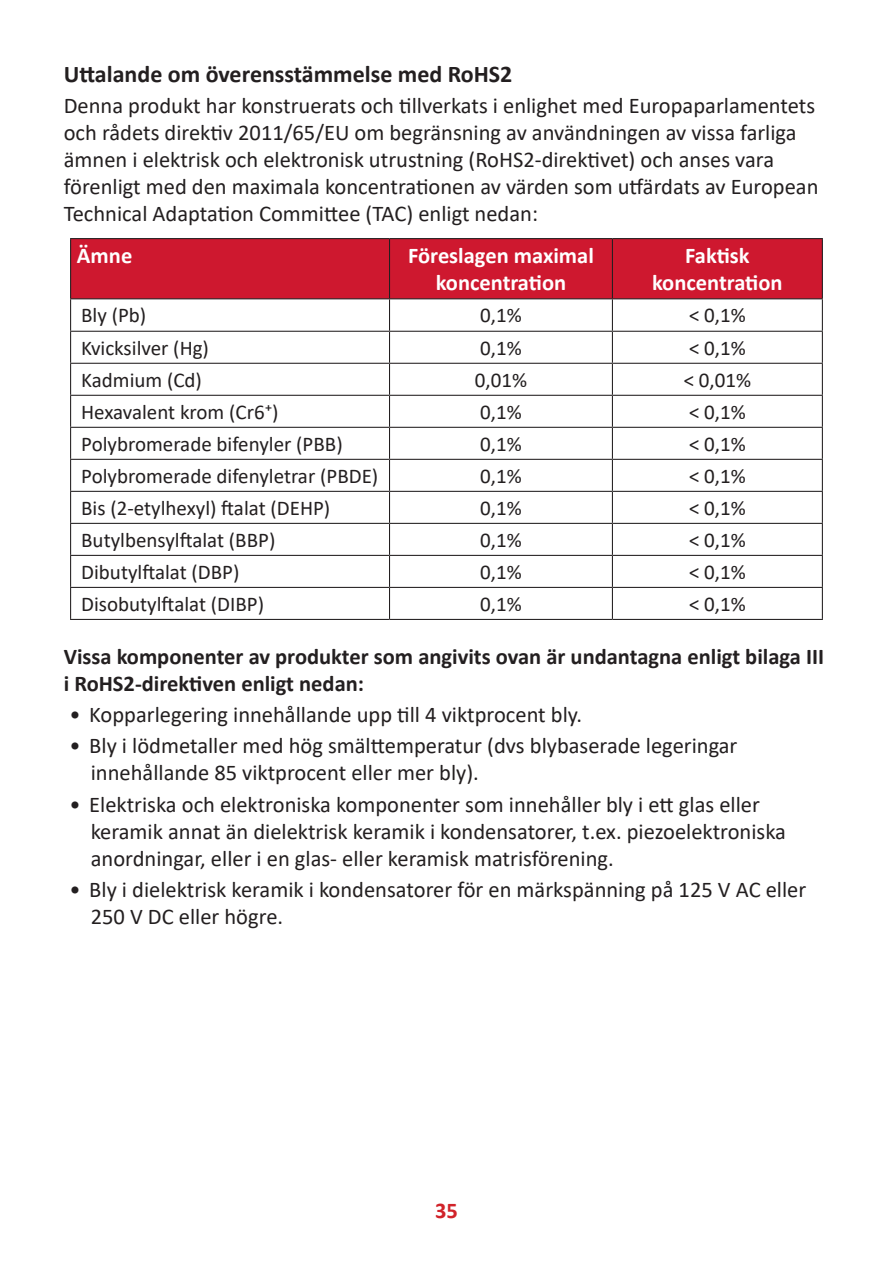
<style>
.page{position:relative;width:893px;height:1263px;background:#fff}
.page>*{position:absolute;margin:0;border:0;box-sizing:border-box;transform-origin:0 0}
.t1{font:700 24px "Calibri";color:#231f20}
.t2{font:22.5px/27px "Calibri";color:#231f20}
.t3{font:700 22.5px/27px "Calibri";color:#231f20}
.t4{font:700 22.5px/27px "Calibri";color:#fff;text-align:center}
.t5{font:700 22.5px "Calibri";color:#d1232a}
.t6{font:21px "Calibri";color:#231f20}
</style>
<div class="page">
<div style="left:71px;top:239px;width:751px;height:59px;background:#ce182f"></div>
<hr style="left:70px;top:238px;width:319px;height:1px;background:#231f20">
<hr style="left:70px;top:239px;width:1px;height:59px;background:#231f20">
<hr style="left:389px;top:238px;width:223px;height:1px;background:#231f20">
<hr style="left:389px;top:239px;width:1px;height:59px;background:#231f20">
<hr style="left:612px;top:238px;width:211px;height:1px;background:#231f20">
<hr style="left:612px;top:239px;width:1px;height:59px;background:#231f20">
<hr style="left:822px;top:239px;width:1px;height:59px;background:#231f20">
<hr style="left:70px;top:298px;width:319px;height:1px;background:#231f20">
<hr style="left:70px;top:299px;width:1px;height:32px;background:#231f20">
<hr style="left:389px;top:298px;width:223px;height:1px;background:#231f20">
<hr style="left:389px;top:299px;width:1px;height:32px;background:#231f20">
<hr style="left:612px;top:298px;width:211px;height:1px;background:#231f20">
<hr style="left:612px;top:299px;width:1px;height:32px;background:#231f20">
<hr style="left:822px;top:299px;width:1px;height:32px;background:#231f20">
<hr style="left:70px;top:331px;width:319px;height:1px;background:#231f20">
<hr style="left:70px;top:332px;width:1px;height:31px;background:#231f20">
<hr style="left:389px;top:331px;width:223px;height:1px;background:#231f20">
<hr style="left:389px;top:332px;width:1px;height:31px;background:#231f20">
<hr style="left:612px;top:331px;width:211px;height:1px;background:#231f20">
<hr style="left:612px;top:332px;width:1px;height:31px;background:#231f20">
<hr style="left:822px;top:332px;width:1px;height:31px;background:#231f20">
<hr style="left:70px;top:363px;width:319px;height:1px;background:#231f20">
<hr style="left:70px;top:364px;width:1px;height:31px;background:#231f20">
<hr style="left:389px;top:363px;width:223px;height:1px;background:#231f20">
<hr style="left:389px;top:364px;width:1px;height:31px;background:#231f20">
<hr style="left:612px;top:363px;width:211px;height:1px;background:#231f20">
<hr style="left:612px;top:364px;width:1px;height:31px;background:#231f20">
<hr style="left:822px;top:364px;width:1px;height:31px;background:#231f20">
<hr style="left:70px;top:395px;width:319px;height:1px;background:#231f20">
<hr style="left:70px;top:396px;width:1px;height:31px;background:#231f20">
<hr style="left:389px;top:395px;width:223px;height:1px;background:#231f20">
<hr style="left:389px;top:396px;width:1px;height:31px;background:#231f20">
<hr style="left:612px;top:395px;width:211px;height:1px;background:#231f20">
<hr style="left:612px;top:396px;width:1px;height:31px;background:#231f20">
<hr style="left:822px;top:396px;width:1px;height:31px;background:#231f20">
<hr style="left:70px;top:427px;width:319px;height:1px;background:#231f20">
<hr style="left:70px;top:428px;width:1px;height:31px;background:#231f20">
<hr style="left:389px;top:427px;width:223px;height:1px;background:#231f20">
<hr style="left:389px;top:428px;width:1px;height:31px;background:#231f20">
<hr style="left:612px;top:427px;width:211px;height:1px;background:#231f20">
<hr style="left:612px;top:428px;width:1px;height:31px;background:#231f20">
<hr style="left:822px;top:428px;width:1px;height:31px;background:#231f20">
<hr style="left:70px;top:459px;width:319px;height:1px;background:#231f20">
<hr style="left:70px;top:460px;width:1px;height:31px;background:#231f20">
<hr style="left:389px;top:459px;width:223px;height:1px;background:#231f20">
<hr style="left:389px;top:460px;width:1px;height:31px;background:#231f20">
<hr style="left:612px;top:459px;width:211px;height:1px;background:#231f20">
<hr style="left:612px;top:460px;width:1px;height:31px;background:#231f20">
<hr style="left:822px;top:460px;width:1px;height:31px;background:#231f20">
<hr style="left:70px;top:491px;width:319px;height:1px;background:#231f20">
<hr style="left:70px;top:492px;width:1px;height:31px;background:#231f20">
<hr style="left:389px;top:491px;width:223px;height:1px;background:#231f20">
<hr style="left:389px;top:492px;width:1px;height:31px;background:#231f20">
<hr style="left:612px;top:491px;width:211px;height:1px;background:#231f20">
<hr style="left:612px;top:492px;width:1px;height:31px;background:#231f20">
<hr style="left:822px;top:492px;width:1px;height:31px;background:#231f20">
<hr style="left:70px;top:523px;width:319px;height:1px;background:#231f20">
<hr style="left:70px;top:524px;width:1px;height:31px;background:#231f20">
<hr style="left:389px;top:523px;width:223px;height:1px;background:#231f20">
<hr style="left:389px;top:524px;width:1px;height:31px;background:#231f20">
<hr style="left:612px;top:523px;width:211px;height:1px;background:#231f20">
<hr style="left:612px;top:524px;width:1px;height:31px;background:#231f20">
<hr style="left:822px;top:524px;width:1px;height:31px;background:#231f20">
<hr style="left:70px;top:555px;width:319px;height:1px;background:#231f20">
<hr style="left:70px;top:556px;width:1px;height:31px;background:#231f20">
<hr style="left:389px;top:555px;width:223px;height:1px;background:#231f20">
<hr style="left:389px;top:556px;width:1px;height:31px;background:#231f20">
<hr style="left:612px;top:555px;width:211px;height:1px;background:#231f20">
<hr style="left:612px;top:556px;width:1px;height:31px;background:#231f20">
<hr style="left:822px;top:556px;width:1px;height:31px;background:#231f20">
<hr style="left:70px;top:587px;width:319px;height:1px;background:#231f20">
<hr style="left:70px;top:588px;width:1px;height:31px;background:#231f20">
<hr style="left:389px;top:587px;width:223px;height:1px;background:#231f20">
<hr style="left:389px;top:588px;width:1px;height:31px;background:#231f20">
<hr style="left:612px;top:587px;width:211px;height:1px;background:#231f20">
<hr style="left:612px;top:588px;width:1px;height:31px;background:#231f20">
<hr style="left:822px;top:588px;width:1px;height:31px;background:#231f20">
<hr style="left:70px;top:619px;width:319px;height:1px;background:#231f20">
<hr style="left:389px;top:619px;width:223px;height:1px;background:#231f20">
<hr style="left:612px;top:619px;width:211px;height:1px;background:#231f20">
<p class="t1" style="left:64px;top:57px;width:450px">Uttalande om överensstämmelse med RoHS2</p>
<p class="t2" style="left:64px;top:91px;width:756px">Denna produkt har konstruerats och tillverkats i enlighet med Europaparlamentets och rådets direktiv 2011/65/EU om begränsning av användningen av vissa farliga ämnen i elektrisk och elektronisk utrustning (RoHS2-direktivet) och anses vara förenligt med den maximala koncentrationen av värden som utfärdats av European Technical Adaptation Committee (TAC) enligt nedan:</p>
<p class="t4" style="left:77px;top:242px;width:57px">Ämne</p>
<p class="t4" style="left:408px;top:242px;width:187px">Föreslagen maximal koncentration</p>
<p class="t4" style="left:652px;top:242px;width:132px">Faktisk koncentration</p>
<p class="t6" style="left:81px;top:301px;width:67px">Bly (Pb)</p>
<p class="t6" style="left:480px;top:301px;width:43px">0,1%</p>
<p class="t6" style="left:689px;top:301px;width:58px">&lt; 0,1%</p>
<p class="t6" style="left:81px;top:333px;width:129px">Kvicksilver (Hg)</p>
<p class="t6" style="left:480px;top:333px;width:43px">0,1%</p>
<p class="t6" style="left:689px;top:333px;width:58px">&lt; 0,1%</p>
<p class="t6" style="left:81px;top:365px;width:122px">Kadmium (Cd)</p>
<p class="t6" style="left:475px;top:365px;width:54px">0,01%</p>
<p class="t6" style="left:684px;top:365px;width:69px">&lt; 0,01%</p>
<p class="t6" style="left:81px;top:397px;width:199px">Hexavalent krom (Cr6⁺)</p>
<p class="t6" style="left:480px;top:397px;width:43px">0,1%</p>
<p class="t6" style="left:689px;top:397px;width:58px">&lt; 0,1%</p>
<p class="t6" style="left:81px;top:429px;width:263px">Polybromerade bifenyler (PBB)</p>
<p class="t6" style="left:480px;top:429px;width:43px">0,1%</p>
<p class="t6" style="left:689px;top:429px;width:58px">&lt; 0,1%</p>
<p class="t6" style="left:81px;top:461px;width:299px">Polybromerade difenyletrar (PBDE)</p>
<p class="t6" style="left:480px;top:461px;width:43px">0,1%</p>
<p class="t6" style="left:689px;top:461px;width:58px">&lt; 0,1%</p>
<p class="t6" style="left:81px;top:493px;width:251px">Bis (2-etylhexyl) ftalat (DEHP)</p>
<p class="t6" style="left:480px;top:493px;width:43px">0,1%</p>
<p class="t6" style="left:689px;top:493px;width:58px">&lt; 0,1%</p>
<p class="t6" style="left:81px;top:525px;width:196px">Butylbensylftalat (BBP)</p>
<p class="t6" style="left:480px;top:525px;width:43px">0,1%</p>
<p class="t6" style="left:689px;top:525px;width:58px">&lt; 0,1%</p>
<p class="t6" style="left:81px;top:557px;width:160px">Dibutylftalat (DBP)</p>
<p class="t6" style="left:480px;top:557px;width:43px">0,1%</p>
<p class="t6" style="left:689px;top:557px;width:58px">&lt; 0,1%</p>
<p class="t6" style="left:81px;top:589px;width:184px">Disobutylftalat (DIBP)</p>
<p class="t6" style="left:480px;top:589px;width:43px">0,1%</p>
<p class="t6" style="left:689px;top:589px;width:58px">&lt; 0,1%</p>
<p class="t3" style="left:64px;top:643px;width:762px">Vissa komponenter av produkter som angivits ovan är undantagna enligt bilaga III i RoHS2-direktiven enligt nedan:</p>
<p class="t2" style="left:70px;top:701px;width:514px">• Kopparlegering innehållande upp till 4 viktprocent bly.</p>
<p class="t2" style="left:91px;top:732px;width:648px;text-indent:-21px">• Bly i lödmetaller med hög smälttemperatur (dvs blybaserade legeringar innehållande 85 viktprocent eller mer bly).</p>
<p class="t2" style="left:91px;top:790px;width:697px;text-indent:-21px">• Elektriska och elektroniska komponenter som innehåller bly i ett glas eller keramik annat än dielektrisk keramik i kondensatorer, t.ex. piezoelektroniska anordningar, eller i en glas- eller keramisk matrisförening.</p>
<p class="t2" style="left:91px;top:875px;width:717px;text-indent:-21px">• Bly i dielektrisk keramik i kondensatorer för en märkspänning på 125 V AC eller<br>250 V DC eller högre.</p>
<p class="t5" style="left:435px;top:1194px;width:24px">35</p>
</div>
